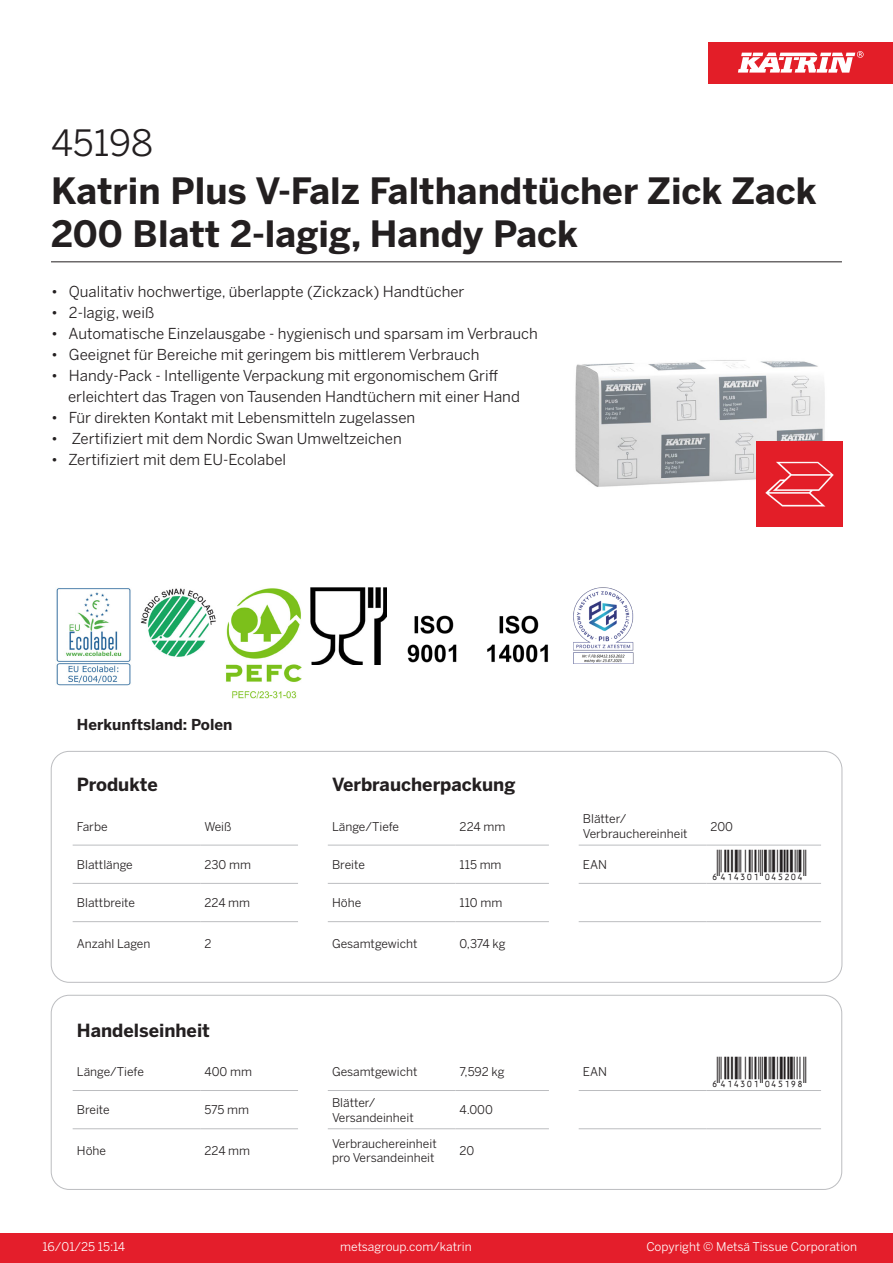
<style>
.page{position:relative;width:893px;height:1263px;background:#fff}
.page>*{position:absolute;margin:0;border:0;box-sizing:border-box;transform-origin:0 0}
.Product_Name{font:700 36px/43.2px "Benton Sans";color:#231f20}
.External_material_co{font:36px "Benton Sans";color:#231f20}
.T_EAN{font:30px "Viisas EAN Matala";color:#231f20}
.T_TableHeader{font:700 18px "Benton Sans";color:#231f20}
.MarketingBullets{font:15px/21px "Benton Sans";color:#231f20}
.Country_of_Origin{font:700 15px "Benton Sans";color:#231f20}
.T_TableBody{font:12px/14.4px "Benton Sans";color:#231f20}
.t1{font:12px "Benton Sans";color:#fff}
</style>
<div class="page">
<div style="left:0;top:1233px;width:893px;height:30px;background:#e41e2b"></div>
<div style="left:708px;top:43px;width:185px;height:41px;background:#e31e28"></div>
<svg style="left:738px;top:51px;width:126px;height:22px"></svg>
<hr style="left:73px;top:845px;width:127px;height:1px;background:#bcbdc0">
<hr style="left:200px;top:845px;width:98px;height:1px;background:#bcbdc0">
<hr style="left:328px;top:845px;width:127px;height:1px;background:#bcbdc0">
<hr style="left:455px;top:845px;width:94px;height:1px;background:#bcbdc0">
<hr style="left:579px;top:845px;width:127px;height:1px;background:#bcbdc0">
<hr style="left:706px;top:845px;width:115px;height:1px;background:#bcbdc0">
<hr style="left:73px;top:883px;width:127px;height:1px;background:#bcbdc0">
<hr style="left:200px;top:883px;width:98px;height:1px;background:#bcbdc0">
<hr style="left:328px;top:883px;width:127px;height:1px;background:#bcbdc0">
<hr style="left:455px;top:883px;width:94px;height:1px;background:#bcbdc0">
<hr style="left:579px;top:883px;width:127px;height:1px;background:#bcbdc0">
<hr style="left:706px;top:883px;width:115px;height:1px;background:#bcbdc0">
<hr style="left:73px;top:921px;width:127px;height:1px;background:#bcbdc0">
<hr style="left:200px;top:921px;width:98px;height:1px;background:#bcbdc0">
<hr style="left:328px;top:921px;width:127px;height:1px;background:#bcbdc0">
<hr style="left:455px;top:921px;width:94px;height:1px;background:#bcbdc0">
<hr style="left:579px;top:921px;width:127px;height:1px;background:#bcbdc0">
<hr style="left:706px;top:921px;width:115px;height:1px;background:#bcbdc0">
<div style="left:51px;top:751px;width:791px;height:231px;border:1px solid #bcbdc0;border-radius:18px"></div>
<hr style="left:73px;top:1090px;width:127px;height:1px;background:#bcbdc0">
<hr style="left:200px;top:1090px;width:98px;height:1px;background:#bcbdc0">
<hr style="left:328px;top:1090px;width:127px;height:1px;background:#bcbdc0">
<hr style="left:455px;top:1090px;width:94px;height:1px;background:#bcbdc0">
<hr style="left:579px;top:1090px;width:127px;height:1px;background:#bcbdc0">
<hr style="left:706px;top:1090px;width:115px;height:1px;background:#bcbdc0">
<hr style="left:73px;top:1128px;width:127px;height:1px;background:#bcbdc0">
<hr style="left:200px;top:1128px;width:98px;height:1px;background:#bcbdc0">
<hr style="left:328px;top:1128px;width:127px;height:1px;background:#bcbdc0">
<hr style="left:455px;top:1128px;width:94px;height:1px;background:#bcbdc0">
<hr style="left:579px;top:1128px;width:127px;height:1px;background:#bcbdc0">
<hr style="left:706px;top:1128px;width:115px;height:1px;background:#bcbdc0">
<div style="left:51px;top:995px;width:791px;height:194px;border:1px solid #bcbdc0;border-radius:18px"></div>
<img style="left:575px;top:360px;width:263px;height:167px">
<img style="left:56px;top:588px;width:75px;height:98px">
<img style="left:140px;top:588px;width:76px;height:69px">
<img style="left:226px;top:588px;width:76px;height:111px">
<img style="left:310px;top:587px;width:77px;height:77px">
<img style="left:407px;top:615px;width:50px;height:48px">
<img style="left:487px;top:615px;width:61px;height:48px">
<img style="left:573px;top:587px;width:61px;height:77px">
<img style="left:757px;top:442px;width:85px;height:85px">
<hr style="left:51px;top:261px;width:791px;height:1px;background:#231f20">
<p class="External_material_co" style="left:51px;top:121px;width:104px">45198</p>
<p class="Product_Name" style="left:51px;top:170px;width:767px">Katrin Plus V-Falz Falthandtücher Zick Zack<br>200 Blatt 2-lagig, Handy Pack</p>
<p class="MarketingBullets" style="left:51px;top:281px;width:415px">• Qualitativ hochwertige, überlappte (Zickzack) Handtücher</p>
<p class="MarketingBullets" style="left:51px;top:302px;width:105px">• 2-lagig, weiß</p>
<p class="MarketingBullets" style="left:51px;top:323px;width:488px">• Automatische Einzelausgabe - hygienisch und sparsam im Verbrauch</p>
<p class="MarketingBullets" style="left:51px;top:344px;width:430px">• Geeignet für Bereiche mit geringem bis mittlerem Verbrauch</p>
<p class="MarketingBullets" style="left:68px;top:365px;width:453px;text-indent:-17px">• Handy-Pack - Intelligente Verpackung mit ergonomischem Griff erleichtert das Tragen von Tausenden Handtüchern mit einer Hand</p>
<p class="MarketingBullets" style="left:51px;top:407px;width:366px">• Für direkten Kontakt mit Lebensmitteln zugelassen</p>
<p class="MarketingBullets" style="left:51px;top:428px;width:352px">• Zertifiziert mit dem Nordic Swan Umweltzeichen</p>
<p class="MarketingBullets" style="left:51px;top:449px;width:237px">• Zertifiziert mit dem EU-Ecolabel</p>
<p class="Country_of_Origin" style="left:77px;top:715px;width:157px">Herkunftsland: Polen</p>
<p class="T_TableHeader" style="left:77px;top:773px;width:82px">Produkte</p>
<p class="T_TableHeader" style="left:332px;top:773px;width:185px">Verbraucherpackung</p>
<p class="T_TableBody" style="left:77px;top:819px;width:32px">Farbe</p>
<p class="T_TableBody" style="left:204px;top:819px;width:29px">Weiß</p>
<p class="T_TableBody" style="left:332px;top:819px;width:68px">Länge/Tiefe</p>
<p class="T_TableBody" style="left:460px;top:819px;width:47px">224 mm</p>
<p class="T_TableBody" style="left:583px;top:812px;width:45px">Blätter/</p>
<p class="T_TableBody" style="left:583px;top:826px;width:106px">Verbrauchereinheit</p>
<p class="T_TableBody" style="left:710px;top:819px;width:24px">200</p>
<p class="T_TableBody" style="left:77px;top:857px;width:57px">Blattlänge</p>
<p class="T_TableBody" style="left:204px;top:857px;width:48px">230 mm</p>
<p class="T_TableBody" style="left:332px;top:857px;width:34px">Breite</p>
<p class="T_TableBody" style="left:460px;top:857px;width:43px">115 mm</p>
<p class="T_TableBody" style="left:583px;top:857px;width:26px">EAN</p>
<p class="T_EAN" style="left:710px;top:849px;width:97px">*6414301045204*</p>
<p class="T_TableBody" style="left:77px;top:896px;width:60px">Blattbreite</p>
<p class="T_TableBody" style="left:204px;top:896px;width:47px">224 mm</p>
<p class="T_TableBody" style="left:332px;top:896px;width:31px">Höhe</p>
<p class="T_TableBody" style="left:460px;top:896px;width:44px">110 mm</p>
<p class="T_TableBody" style="left:77px;top:936px;width:75px">Anzahl Lagen</p>
<p class="T_TableBody" style="left:204px;top:936px;width:9px">2</p>
<p class="T_TableBody" style="left:332px;top:936px;width:87px">Gesamtgewicht</p>
<p class="T_TableBody" style="left:460px;top:936px;width:48px">0,374 kg</p>
<p class="T_TableHeader" style="left:77px;top:1019px;width:135px">Handelseinheit</p>
<p class="T_TableBody" style="left:77px;top:1064px;width:68px">Länge/Tiefe</p>
<p class="T_TableBody" style="left:204px;top:1064px;width:49px">400 mm</p>
<p class="T_TableBody" style="left:332px;top:1064px;width:87px">Gesamtgewicht</p>
<p class="T_TableBody" style="left:460px;top:1064px;width:47px">7,592 kg</p>
<p class="T_TableBody" style="left:583px;top:1064px;width:26px">EAN</p>
<p class="T_EAN" style="left:710px;top:1056px;width:97px">*6414301045198*</p>
<p class="T_TableBody" style="left:77px;top:1103px;width:34px">Breite</p>
<p class="T_TableBody" style="left:204px;top:1103px;width:46px">575 mm</p>
<p class="T_TableBody" style="left:332px;top:1095px;width:45px">Blätter/</p>
<p class="T_TableBody" style="left:332px;top:1110px;width:83px">Versandeinheit</p>
<p class="T_TableBody" style="left:460px;top:1103px;width:35px">4.000</p>
<p class="T_TableBody" style="left:77px;top:1143px;width:31px">Höhe</p>
<p class="T_TableBody" style="left:204px;top:1143px;width:47px">224 mm</p>
<p class="T_TableBody" style="left:332px;top:1136px;width:106px">Verbrauchereinheit pro Versandeinheit</p>
<p class="T_TableBody" style="left:460px;top:1143px;width:16px">20</p>
<p class="t1" style="left:43px;top:1239px;width:84px">16/01/25 15:14</p>
<p class="t1" style="left:340px;top:1239px;width:133px">metsagroup.com/katrin</p>
<p class="t1" style="left:646px;top:1239px;width:212px">Copyright © Metsä Tissue Corporation</p>
</div>
